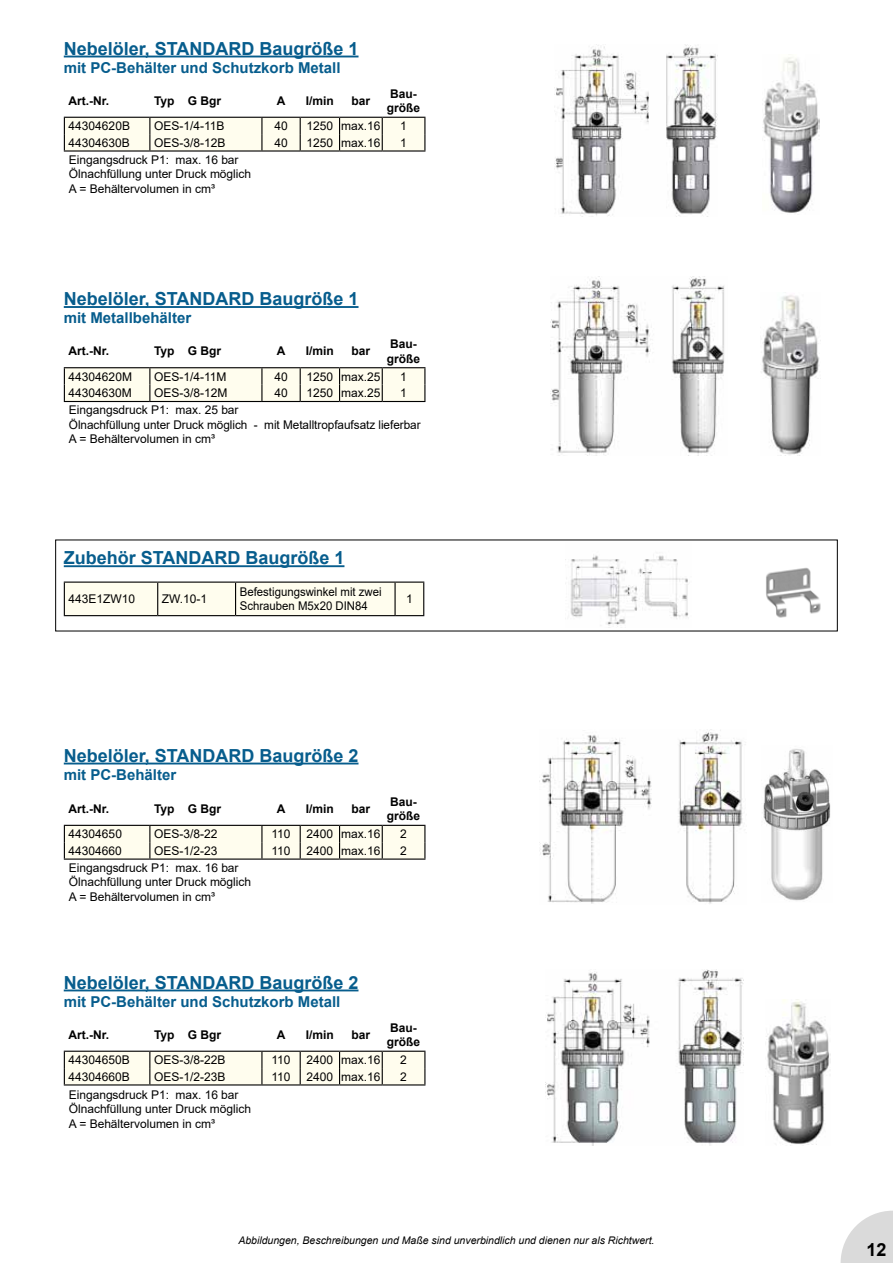
<style>
.page{position:relative;width:893px;height:1263px;background:#fff}
.page>*{position:absolute;margin:0;border:0;box-sizing:border-box;transform-origin:0 0}
.t1{font:700 18px "Arial";color:#075d8d}
.t2{font:700 18px "Arial";color:#000}
.t3{font:700 15px "Arial";color:#075d8d}
.t4{font:12px/14.4px "Arial";letter-spacing:-.005em;color:#000}
.t5{font:700 12px/14.4px "Arial";color:#000}
.t6{font:12px/14.4px "Arial";letter-spacing:-.005em;color:#000;scale:.95 1}
.t7{font:italic 10.5px "Arial";color:#000}
</style>
<div class="page">
<svg style="left:841px;top:1210px;width:52px;height:53px"></svg>
<div style="left:64px;top:117px;width:361px;height:33px;background:#fffdee"></div>
<hr style="left:64px;top:150px;width:86px;height:2px;background:#000">
<hr style="left:150px;top:150px;width:112px;height:2px;background:#000">
<hr style="left:262px;top:150px;width:38px;height:2px;background:#000">
<hr style="left:300px;top:150px;width:40px;height:2px;background:#000">
<hr style="left:340px;top:150px;width:42px;height:2px;background:#000">
<hr style="left:382px;top:150px;width:43px;height:2px;background:#000">
<hr style="left:64px;top:56px;width:294px;height:1px;background:#075d8d">
<img style="left:554px;top:44px;width:163px;height:172px">
<img style="left:763px;top:57px;width:56px;height:156px">
<hr style="left:64px;top:367px;width:86px;height:1px;background:#000">
<hr style="left:150px;top:367px;width:112px;height:1px;background:#000">
<hr style="left:262px;top:367px;width:38px;height:1px;background:#000">
<hr style="left:300px;top:367px;width:40px;height:1px;background:#000">
<hr style="left:340px;top:367px;width:42px;height:1px;background:#000">
<hr style="left:382px;top:367px;width:43px;height:1px;background:#000">
<svg style="left:64px;top:368px;width:361px;height:33px;background:#f7f5e6"></svg>
<hr style="left:64px;top:401px;width:86px;height:1px;background:#000">
<hr style="left:150px;top:401px;width:112px;height:1px;background:#000">
<hr style="left:262px;top:401px;width:38px;height:1px;background:#000">
<hr style="left:300px;top:401px;width:40px;height:1px;background:#000">
<hr style="left:340px;top:401px;width:42px;height:1px;background:#000">
<hr style="left:382px;top:401px;width:43px;height:1px;background:#000">
<hr style="left:64px;top:306px;width:294px;height:2px;background:#075d8d">
<img style="left:551px;top:276px;width:173px;height:179px">
<img style="left:761px;top:295px;width:58px;height:160px">
<hr style="left:64px;top:565px;width:280px;height:2px;background:#075d8d">
<img style="left:766px;top:567px;width:55px;height:51px">
<img style="left:566px;top:554px;width:122px;height:73px">
<hr style="left:64px;top:581px;width:94px;height:2px;background:#000">
<hr style="left:158px;top:581px;width:78px;height:2px;background:#000">
<hr style="left:236px;top:581px;width:159px;height:2px;background:#000">
<hr style="left:395px;top:581px;width:29px;height:2px;background:#000">
<svg style="left:64px;top:582px;width:360px;height:34px;background:#f0eee0"></svg>
<hr style="left:423px;top:583px;width:1px;height:32px;background:#000">
<div style="left:64px;top:825px;width:361px;height:33px;background:#fffdee"></div>
<hr style="left:64px;top:858px;width:86px;height:2px;background:#000">
<hr style="left:150px;top:858px;width:112px;height:2px;background:#000">
<hr style="left:262px;top:858px;width:38px;height:2px;background:#000">
<hr style="left:300px;top:858px;width:40px;height:2px;background:#000">
<hr style="left:340px;top:858px;width:42px;height:2px;background:#000">
<hr style="left:382px;top:858px;width:43px;height:2px;background:#000">
<hr style="left:64px;top:763px;width:294px;height:1px;background:#075d8d">
<img style="left:539px;top:730px;width:204px;height:174px">
<img style="left:763px;top:749px;width:68px;height:152px">
<div style="left:64px;top:1051px;width:361px;height:33px;background:#fffdee"></div>
<hr style="left:64px;top:1084px;width:86px;height:1px;background:#000">
<hr style="left:150px;top:1084px;width:112px;height:1px;background:#000">
<hr style="left:262px;top:1084px;width:38px;height:1px;background:#000">
<hr style="left:300px;top:1084px;width:40px;height:1px;background:#000">
<hr style="left:340px;top:1084px;width:42px;height:1px;background:#000">
<hr style="left:382px;top:1084px;width:43px;height:1px;background:#000">
<hr style="left:64px;top:989px;width:294px;height:2px;background:#075d8d">
<img style="left:546px;top:970px;width:197px;height:176px">
<img style="left:766px;top:999px;width:65px;height:146px">
<h1 class="t1" style="left:64px;top:36px;width:296px">Nebelöler, STANDARD Baugröße 1</h1>
<p class="t3" style="left:64px;top:57px;width:278px">mit PC-Behälter und Schutzkorb Metall</p>
<p class="t5" style="left:69px;top:94px;width:42px">Art.-Nr.</p>
<p class="t5" style="left:154px;top:94px;width:69px">Typ G Bgr</p>
<p class="t5" style="left:277px;top:94px;width:10px">A</p>
<p class="t5" style="left:306px;top:94px;width:30px">I/min</p>
<p class="t5" style="left:352px;top:94px;width:20px">bar</p>
<p class="t5" style="left:387px;top:86px;width:35px">Bau&shy;größe</p>
<p class="t4" style="left:69px;top:119px;width:63px">44304620B</p>
<p class="t4" style="left:154px;top:119px;width:72px">OES-1/4-11B</p>
<p class="t4" style="left:274px;top:119px;width:15px">40</p>
<p class="t4" style="left:306px;top:119px;width:76px">1250 max.16</p>
<p class="t4" style="left:400px;top:119px;width:8px">1</p>
<p class="t4" style="left:69px;top:135px;width:63px">44304630B</p>
<p class="t4" style="left:154px;top:135px;width:73px">OES-3/8-12B</p>
<p class="t4" style="left:274px;top:135px;width:15px">40</p>
<p class="t4" style="left:306px;top:135px;width:76px">1250 max.16</p>
<p class="t4" style="left:400px;top:135px;width:8px">1</p>
<p class="t4" style="left:69px;top:152px;width:184px">Eingangsdruck P1: max. 16 bar<br>Ölnachfüllung unter Druck möglich<br>A = Behältervolumen in cm³</p>
<h1 class="t1" style="left:64px;top:286px;width:296px">Nebelöler, STANDARD Baugröße 1</h1>
<p class="t3" style="left:64px;top:307px;width:129px">mit Metallbehälter</p>
<p class="t5" style="left:69px;top:344px;width:42px">Art.-Nr.</p>
<p class="t5" style="left:154px;top:344px;width:69px">Typ G Bgr</p>
<p class="t5" style="left:277px;top:344px;width:10px">A</p>
<p class="t5" style="left:306px;top:344px;width:30px">I/min</p>
<p class="t5" style="left:352px;top:344px;width:20px">bar</p>
<p class="t5" style="left:387px;top:337px;width:35px">Bau&shy;größe</p>
<p class="t4" style="left:69px;top:369px;width:65px">44304620M</p>
<p class="t4" style="left:154px;top:369px;width:74px">OES-1/4-11M</p>
<p class="t4" style="left:274px;top:369px;width:15px">40</p>
<p class="t4" style="left:306px;top:369px;width:76px">1250 max.25</p>
<p class="t4" style="left:400px;top:369px;width:8px">1</p>
<p class="t4" style="left:69px;top:386px;width:65px">44304630M</p>
<p class="t4" style="left:154px;top:386px;width:75px">OES-3/8-12M</p>
<p class="t4" style="left:274px;top:386px;width:15px">40</p>
<p class="t4" style="left:306px;top:386px;width:76px">1250 max.25</p>
<p class="t4" style="left:400px;top:386px;width:8px">1</p>
<p class="t4" style="left:69px;top:403px;width:353px">Eingangsdruck P1: max. 25 bar<br>Ölnachfüllung unter Druck möglich - mit Metalltropfaufsatz lieferbar<br>A = Behältervolumen in cm³</p>
<h1 class="t1" style="left:64px;top:545px;width:282px">Zubehör STANDARD Baugröße 1</h1>
<p class="t4" style="left:69px;top:592px;width:68px">443E1ZW10</p>
<p class="t4" style="left:162px;top:592px;width:47px">ZW.10-1</p>
<p class="t6" style="left:240px;top:584px;width:151px">Befestigungswinkel mit zwei<br>Schrauben M5x20 DIN84</p>
<p class="t4" style="left:406px;top:592px;width:8px">1</p>
<h1 class="t1" style="left:64px;top:743px;width:296px">Nebelöler, STANDARD Baugröße 2</h1>
<p class="t3" style="left:64px;top:764px;width:114px">mit PC-Behälter</p>
<p class="t5" style="left:69px;top:802px;width:42px">Art.-Nr.</p>
<p class="t5" style="left:154px;top:802px;width:69px">Typ G Bgr</p>
<p class="t5" style="left:277px;top:802px;width:10px">A</p>
<p class="t5" style="left:306px;top:802px;width:30px">I/min</p>
<p class="t5" style="left:352px;top:802px;width:20px">bar</p>
<p class="t5" style="left:387px;top:794px;width:35px">Bau&shy;größe</p>
<p class="t4" style="left:69px;top:827px;width:55px">44304650</p>
<p class="t4" style="left:154px;top:827px;width:65px">OES-3/8-22</p>
<p class="t4" style="left:271px;top:827px;width:21px">110</p>
<p class="t4" style="left:306px;top:827px;width:76px">2400 max.16</p>
<p class="t4" style="left:400px;top:827px;width:8px">2</p>
<p class="t4" style="left:69px;top:843px;width:55px">44304660</p>
<p class="t4" style="left:154px;top:843px;width:65px">OES-1/2-23</p>
<p class="t4" style="left:271px;top:843px;width:21px">110</p>
<p class="t4" style="left:306px;top:843px;width:76px">2400 max.16</p>
<p class="t4" style="left:400px;top:843px;width:8px">2</p>
<p class="t4" style="left:69px;top:860px;width:184px">Eingangsdruck P1: max. 16 bar<br>Ölnachfüllung unter Druck möglich<br>A = Behältervolumen in cm³</p>
<h1 class="t1" style="left:64px;top:969px;width:296px">Nebelöler, STANDARD Baugröße 2</h1>
<p class="t3" style="left:64px;top:991px;width:278px">mit PC-Behälter und Schutzkorb Metall</p>
<p class="t5" style="left:69px;top:1027px;width:42px">Art.-Nr.</p>
<p class="t5" style="left:154px;top:1027px;width:69px">Typ G Bgr</p>
<p class="t5" style="left:277px;top:1027px;width:10px">A</p>
<p class="t5" style="left:306px;top:1027px;width:30px">I/min</p>
<p class="t5" style="left:352px;top:1027px;width:20px">bar</p>
<p class="t5" style="left:387px;top:1020px;width:35px">Bau&shy;größe</p>
<p class="t4" style="left:69px;top:1053px;width:63px">44304650B</p>
<p class="t4" style="left:154px;top:1053px;width:73px">OES-3/8-22B</p>
<p class="t4" style="left:271px;top:1053px;width:21px">110</p>
<p class="t4" style="left:307px;top:1053px;width:76px">2400 max.16</p>
<p class="t4" style="left:400px;top:1053px;width:8px">2</p>
<p class="t4" style="left:69px;top:1069px;width:63px">44304660B</p>
<p class="t4" style="left:154px;top:1069px;width:73px">OES-1/2-23B</p>
<p class="t4" style="left:271px;top:1069px;width:21px">110</p>
<p class="t4" style="left:307px;top:1069px;width:76px">2400 max.16</p>
<p class="t4" style="left:400px;top:1069px;width:8px">2</p>
<p class="t4" style="left:69px;top:1087px;width:184px">Eingangsdruck P1: max. 16 bar<br>Ölnachfüllung unter Druck möglich<br>A = Behältervolumen in cm³</p>
<p class="t7" style="left:238px;top:1233px;width:418px">Abbildungen, Beschreibungen und Maße sind unverbindlich und dienen nur als Richtwert.</p>
<h1 class="t2" style="left:867px;top:1237px;width:22px">12</h1>
</div>
